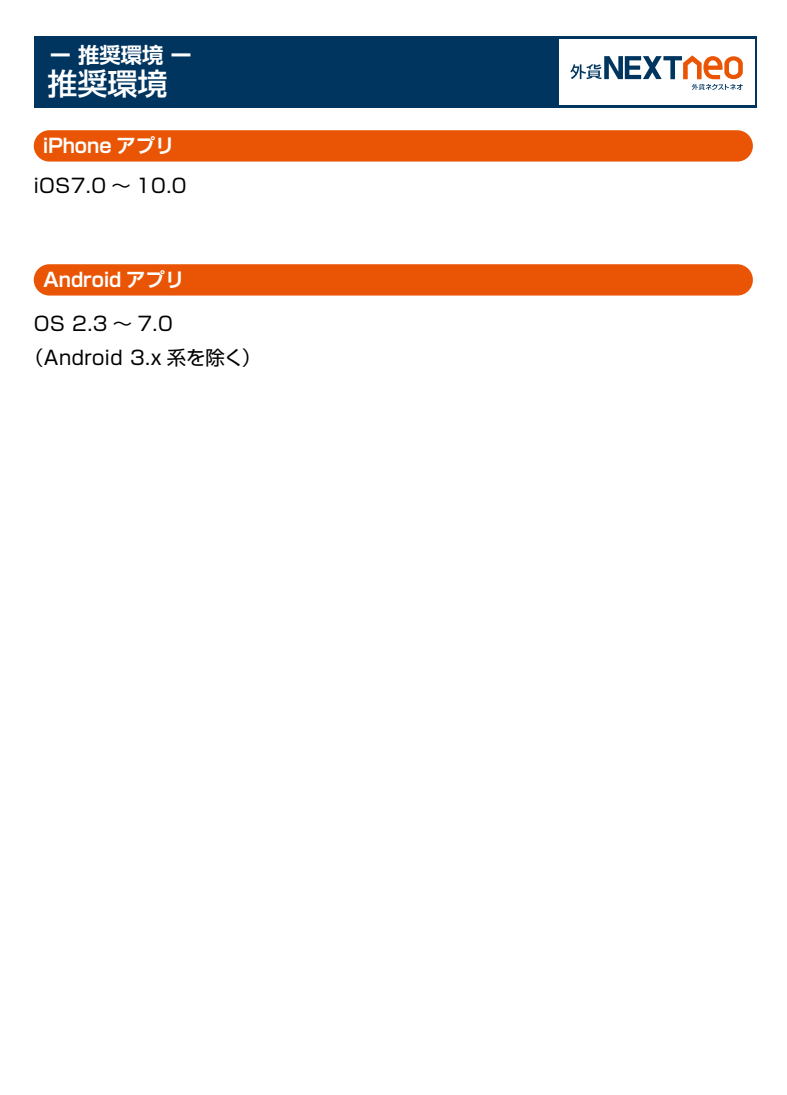
<style>
.page{position:relative;width:787px;height:1095px;background:#fff}
.page>*{position:absolute;margin:0;border:0;box-sizing:border-box;transform-origin:0 0}
.t1{font:500 30px "Shin Go Pro";color:#fff}
.t2{font:700 21.25px "Shin Go Pro De";color:#fff}
.t3{font:19.38px/33.9px "Shin Go Pro";letter-spacing:.025em;color:#000}
.t4{font:700 19.38px "Shin Go Pro De";color:#fff}
</style>
<div class="page">
<div style="left:34px;top:36px;width:722px;height:72px;background:#003560"></div>
<div style="left:559px;top:40px;width:195px;height:65px;background:#fff"></div>
<svg style="left:570px;top:55px;width:172px;height:35px"></svg>
<div style="left:34px;top:130px;width:719px;height:32px;background:#e95504;border-radius:16px"></div>
<div style="left:34px;top:264px;width:719px;height:32px;background:#e95504;border-radius:16px"></div>
<p class="t2" style="left:50px;top:37px;width:143px">ー 推奨環境 ー</p>
<h1 class="t1" style="left:47px;top:59px;width:122px">推奨環境</h1>
<p class="t4" style="left:43px;top:129px;width:133px">iPhone アプリ</p>
<p class="t3" style="left:34px;top:166px;width:154px">iOS7.0 ～ 10.0</p>
<p class="t4" style="left:43px;top:263px;width:143px">Android アプリ</p>
<p class="t3" style="left:24px;top:304px;width:239px;text-indent:10px">OS 2.3 ～ 7.0（Android 3.x 系を除く）</p>
</div>
